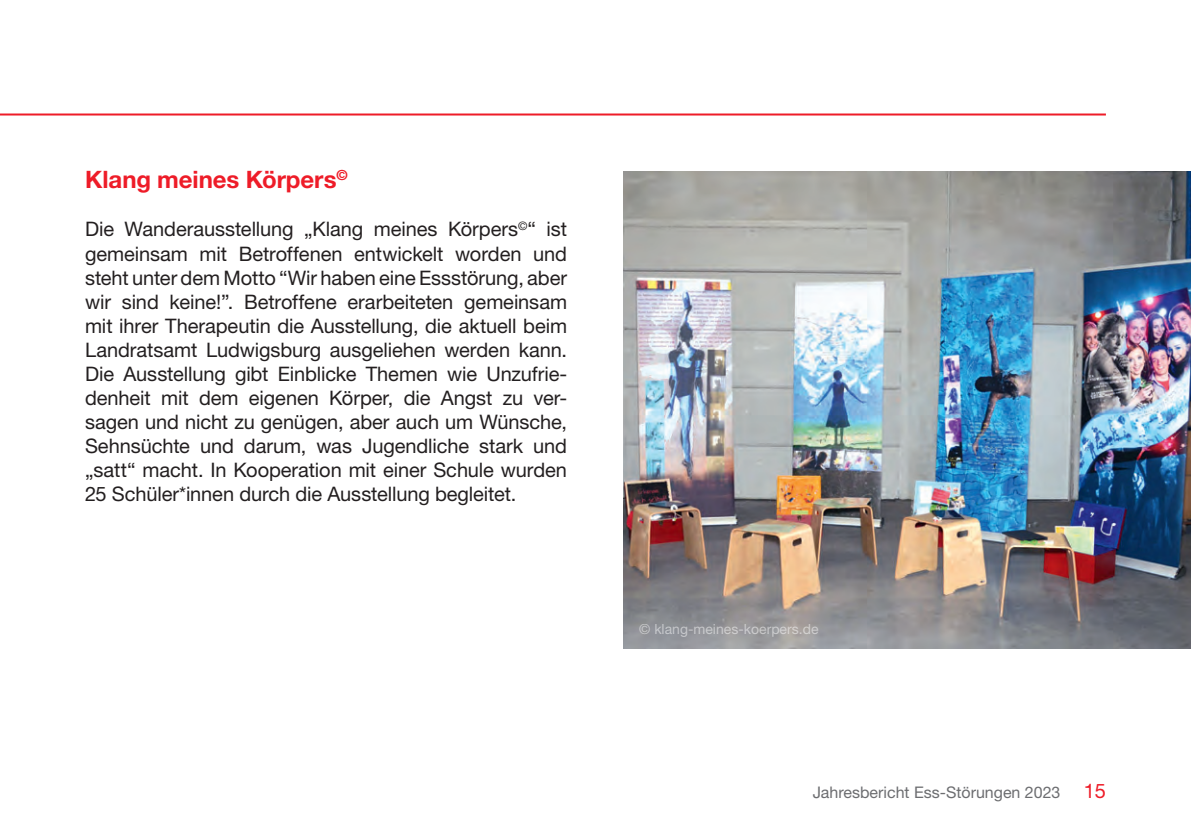
<style>
.page{position:relative;width:1191px;height:840px;background:#fff}
.page>*{position:absolute;margin:0;border:0;box-sizing:border-box;transform-origin:0 0}
.t1{font:700 24px "Helvetica Neue LT Std";letter-spacing:-.005em;color:#ee1c28}
.t2{font:20px/24px "Helvetica Neue LT Std";letter-spacing:-.005em;color:#231f20;text-align:justify}
.t3{font:16px "Helvetica Neue LT Std";color:#6c6d70}
.t4{font:14px "Helvetica Neue LT Std";color:#fff}
.s1{font-size:20px;color:#ee1c28}
</style>
<div class="page">
<hr style="left:0;top:113px;width:1106px;height:2px;background:#ee1c28">
<img style="left:624px;top:171px;width:567px;height:476px">
<p class="t1" style="left:85px;top:165px;width:264px">Klang meines Körpers<sup>©</sup></p>
<p class="t2" style="left:85px;top:217px;width:483px">Die Wanderausstellung „Klang meines Körpers<sup>©</sup>“ ist gemeinsam mit Betroffenen entwickelt worden und steht unter dem Motto “Wir haben eine Essstörung, aber wir sind keine!”. Betroffene erarbeiteten gemeinsam mit ihrer Therapeutin die Ausstellung, die aktuell beim Landratsamt Ludwigsburg ausgeliehen werden kann.<br>Die Ausstellung gibt Einblicke Themen wie Unzufrie&shy;denheit mit dem eigenen Körper, die Angst zu ver&shy;sagen und nicht zu genügen, aber auch um Wünsche, Sehnsüchte und darum, was Jugendliche stark und „satt“ macht. In Kooperation mit einer Schule wurden 25 Schüler*innen durch die Ausstellung begleitet.</p>
<p class="t4" style="left:639px;top:620px;width:181px">© klang-meines-koerpers.de</p>
<p class="t3" style="left:812px;top:781px;width:295px">Jahresbericht Ess-Störungen 2023 <span class="s1">15</span></p>
</div>
